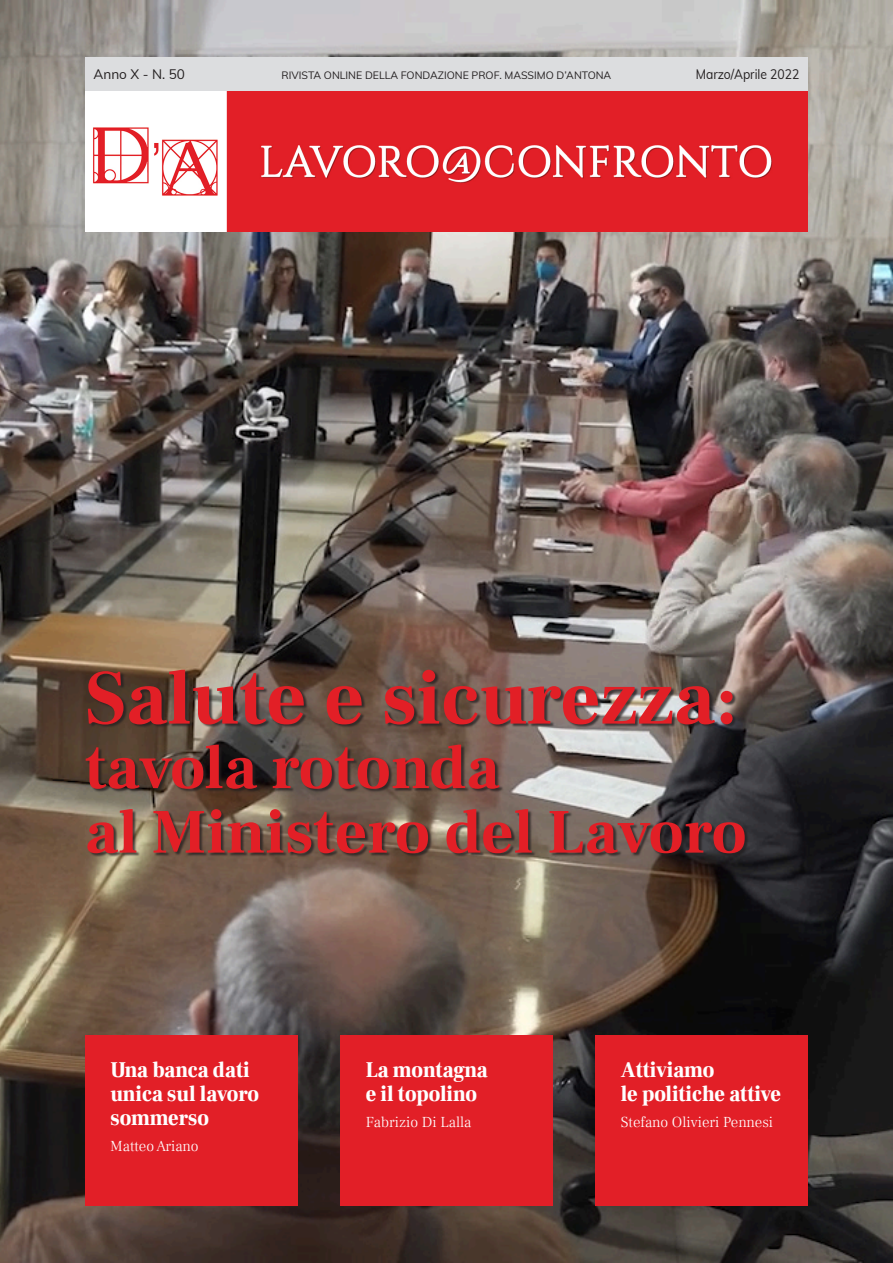
<style>
.page{position:relative;width:893px;height:1263px;background:#fff}
.page>*{position:absolute;margin:0;border:0;box-sizing:border-box;transform-origin:0 0}
.t1{font:700 78px "Frank Ruhl Libre";color:#e21f26}
.t2{font:700 63px/64.5px "Frank Ruhl Libre";color:#e21f26}
.t3{font:900 22.5px/24px "Frank Ruhl Libre";color:#fff;scale:.9 1}
.t4{font:300 15px "Frank Ruhl Libre";color:#fff}
.t5{font:13.5px "Muli";color:#231f20;scale:.9 1}
.t6{font:13.5px "Muli";color:#231f20}
.t7{font:10.5px "Muli";color:#231f20}
</style>
<div class="page">
<img style="left:0;top:0;width:893px;height:1263px">
<div style="left:85px;top:57px;width:723px;height:34px;background:#dcdddf"></div>
<img style="left:85px;top:91px;width:723px;height:141px">
<div style="left:85px;top:1035px;width:213px;height:170px;background:#e21f27"></div>
<div style="left:595px;top:1035px;width:213px;height:170px;background:#e21f27"></div>
<div style="left:340px;top:1035px;width:213px;height:170px;background:#e21f27"></div>
<div style="left:87px;top:671px;width:662px;height:186px;background:#231f20;opacity:.75"></div>
<p class="t6" style="left:94px;top:65px;width:93px">Anno X - N. 50</p>
<p class="t7" style="left:282px;top:68px;width:331px">RIVISTA ONLINE DELLA FONDAZIONE PROF. MASSIMO D’ANTONA</p>
<p class="t5" style="left:696px;top:65px;width:117px">Marzo/Aprile 2022</p>
<h1 class="t1" style="left:85px;top:649px;width:655px">Salute e sicurezza:</h1>
<h2 class="t2" style="left:85px;top:736px;width:663px">tavola rotonda<br>al Ministero del Lavoro</h2>
<p class="t3" style="left:111px;top:1057px;width:167px">Una banca dati unica sul lavoro sommerso</p>
<p class="t4" style="left:111px;top:1137px;width:90px">Matteo Ariano</p>
<p class="t3" style="left:366px;top:1057px;width:137px">La montagna e il topolino</p>
<p class="t4" style="left:366px;top:1113px;width:107px">Fabrizio Di Lalla</p>
<p class="t3" style="left:621px;top:1057px;width:180px">Attiviamo<br>le politiche attive</p>
<p class="t4" style="left:621px;top:1113px;width:154px">Stefano Olivieri Pennesi</p>
</div>
